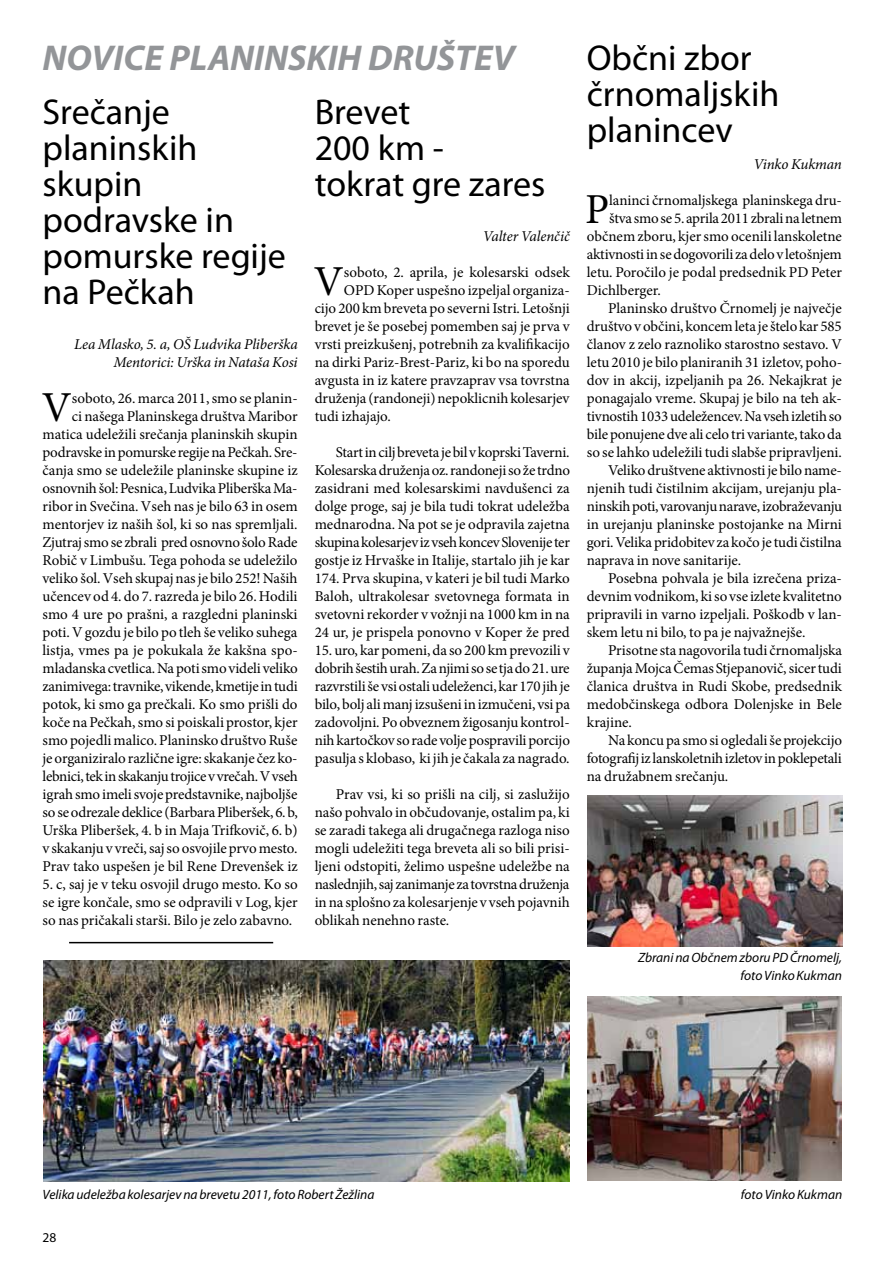
<style>
.page{position:relative;width:893px;height:1263px;background:#fff}
.page>*{position:absolute;margin:0;border:0;box-sizing:border-box;transform-origin:0 0}
.t1{font:42.75px "Minion Pro";color:#000}
.t2{font:36px/36px "Myriad Pro";color:#000}
.t3{font:italic 700 36px/54px "Myriad Pro";color:#939598}
.t4{font:15px/18px "Minion Pro";letter-spacing:-.005em;color:#000;text-align:justify}
.t5{font:italic 15px/18px "Minion Pro";letter-spacing:-.005em;color:#000;text-align:right}
.t6{font:italic 13.5px/18px "Myriad Pro";color:#000;text-align:right}
.t7{font:13.5px "Myriad Pro";color:#000}
.s1{font-weight:400;font-style:normal;color:#000}
</style>
<div class="page">
<img style="left:43px;top:960px;width:526px;height:221px">
<img style="left:587px;top:795px;width:255px;height:151px">
<hr style="left:69px;top:942px;width:204px;height:1px;background:#000">
<img style="left:587px;top:996px;width:254px;height:184px">
<p class="t3" style="left:43px;top:29px;width:474px">NOVICE PLANINSKIH DRUŠTEV<br><span class="s1">Srečanje</span></p>
<p class="t2" style="left:43px;top:129px;width:245px">planinskih skupin podravske in pomurske regije na Pečkah</p>
<p class="t5" style="left:74px;top:335px;width:225px">Lea Mlasko, 5. a, OŠ Ludvika Pliberška<br>Mentorici: Urška in Nataša Kosi</p>
<p class="t1" style="left:42px;top:378px;width:32px">V</p>
<p class="t2" style="left:315px;top:93px;width:232px">Brevet<br>200 km -<br>tokrat gre zares</p>
<p class="t5" style="left:483px;top:227px;width:88px">Valter Valenčič</p>
<p class="t1" style="left:314px;top:252px;width:32px">V</p>
<p class="t4" style="left:344px;top:263px;width:227px">soboto, 2. aprila, je kolesarski odsek</p>
<p class="t4" style="left:344px;top:281px;width:227px">OPD Koper uspešno izpeljal organiza-</p>
<p class="t4" style="left:315px;top:299px;width:257px">cijo 200 km breveta po severni Istri. Letošnji</p>
<p class="t4" style="left:315px;top:317px;width:257px">brevet je še posebej pomemben saj je prva v</p>
<p class="t4" style="left:315px;top:335px;width:257px">vrsti preizkušenj, potrebnih za kvalifikacijo</p>
<p class="t4" style="left:315px;top:353px;width:257px">na dirki Pariz-Brest-Pariz, ki bo na sporedu</p>
<p class="t4" style="left:315px;top:371px;width:257px">avgusta in iz katere pravzaprav vsa tovrstna</p>
<p class="t4" style="left:315px;top:389px;width:256px">druženja (randoneji) nepoklicnih kolesarjev</p>
<p class="t4" style="left:315px;top:407px;width:78px">tudi izhajajo.</p>
<p class="t4" style="left:315px;top:443px;width:257px;text-indent:21px">Start in cilj breveta je bil v koprski Taverni.<br>Kolesarska druženja oz. randoneji so že trdno zasidrani med kolesarskimi navdušenci za dolge proge, saj je bila tudi tokrat udeležba mednarodna. Na pot se je odpravila zajetna skupina kolesarjev iz vseh koncev Slovenije ter gostje iz Hrvaške in Italije, startalo jih je kar 174. Prva skupina, v kateri je bil tudi Marko Baloh, ultrakolesar svetovnega formata in svetovni rekorder v vožnji na 1000 km in na 24 ur, je prispela ponovno v Koper že pred</p>
<p class="t4" style="left:315px;top:641px;width:257px">15. uro, kar pomeni, da so 200 km prevozili v dobrih šestih urah. Za njimi so se tja do 21. ure razvrstili še vsi ostali udeleženci, kar 170 jih je bilo, bolj ali manj izsušeni in izmučeni, vsi pa zadovoljni. Po obveznem žigosanju kontrol&shy;nih kartočkov so rade volje pospravili porcijo pasulja s klobaso, ki jih je čakala za nagrado.</p>
<p class="t4" style="left:315px;top:785px;width:257px;text-indent:21px">Prav vsi, ki so prišli na cilj, si zaslužijo našo pohvalo in občudovanje, ostalim pa, ki se zaradi takega ali drugačnega razloga niso mogli udeležiti tega breveta ali so bili prisi&shy;ljeni odstopiti, želimo uspešne udeležbe na naslednjih, saj zanimanje za tovrstna druženja in na splošno za kolesarjenje v vseh pojavnih oblikah nenehno raste.</p>
<p class="t4" style="left:43px;top:389px;width:257px;text-align:right">soboto, 26. marca 2011, smo se planin-<br>ci našega Planinskega društva Maribor matica udeležili srečanja planinskih skupin podravske in pomurske regije na Pečkah. Sre&shy;čanja smo se udeležile planinske skupine iz osnovnih šol: Pesnica, Ludvika Pliberška Ma&shy;ribor in Svečina. Vseh nas je bilo 63 in osem mentorjev iz naših šol, ki so nas spremljali.<br>Zjutraj smo se zbrali pred osnovno šolo Rade Robič v Limbušu. Tega pohoda se udeležilo veliko šol. Vseh skupaj nas je bilo 252! Naših učencev od 4. do 7. razreda je bilo 26. Hodili smo 4 ure po prašni, a razgledni planinski poti. V gozdu je bilo po tleh še veliko suhega listja, vmes pa je pokukala že kakšna spo&shy;mladanska cvetlica. Na poti smo videli veliko zanimivega: travnike, vikende, kmetije in tudi potok, ki smo ga prečkali. Ko smo prišli do koče na Pečkah, smo si poiskali prostor, kjer smo pojedli malico. Planinsko društvo Ruše je organiziralo različne igre: skakanje čez ko&shy;lebnici, tek in skakanju trojice v vrečah. V vseh igrah smo imeli svoje predstavnike, najboljše so se odrezale deklice (Barbara Pliberšek, 6. b, Urška Pliberšek, 4. b in Maja Trifkovič, 6. b) v skakanju v vreči, saj so osvojile prvo mesto.<br>Prav tako uspešen je bil Rene Drevenšek iz</p>
<p class="t4" style="left:43px;top:875px;width:257px">5. c, saj je v teku osvojil drugo mesto. Ko so se igre končale, smo se odpravili v Log, kjer so nas pričakali starši. Bilo je zelo zabavno.</p>
<p class="t2" style="left:587px;top:39px;width:194px">Občni zbor črnomaljskih planincev</p>
<p class="t5" style="left:753px;top:155px;width:90px">Vinko Kukman</p>
<p class="t1" style="left:585px;top:180px;width:26px">P</p>
<p class="t4" style="left:609px;top:191px;width:234px">laninci črnomaljskega planinskega dru-</p>
<p class="t4" style="left:609px;top:209px;width:234px">štva smo se 5. aprila 2011 zbrali na letnem</p>
<p class="t4" style="left:587px;top:227px;width:257px">občnem zboru, kjer smo ocenili lanskoletne</p>
<p class="t4" style="left:587px;top:245px;width:257px">aktivnosti in se dogovorili za delo v letošnjem</p>
<p class="t4" style="left:587px;top:263px;width:257px">letu. Poročilo je podal predsednik PD Peter</p>
<p class="t4" style="left:587px;top:281px;width:76px">Dichlberger.</p>
<p class="t4" style="left:608px;top:299px;width:235px">Planinsko društvo Črnomelj je največje</p>
<p class="t4" style="left:587px;top:317px;width:256px">društvo v občini, koncem leta je štelo kar 585</p>
<p class="t4" style="left:587px;top:335px;width:257px">članov z zelo raznoliko starostno sestavo. V</p>
<p class="t4" style="left:587px;top:353px;width:257px">letu 2010 je bilo planiranih 31 izletov, poho-</p>
<p class="t4" style="left:587px;top:371px;width:257px">dov in akcij, izpeljanih pa 26. Nekajkrat je</p>
<p class="t4" style="left:587px;top:389px;width:257px">ponagajalo vreme. Skupaj je bilo na teh ak-</p>
<p class="t4" style="left:587px;top:407px;width:256px">tivnostih 1033 udeležencev. Na vseh izletih so</p>
<p class="t4" style="left:587px;top:425px;width:256px">bile ponujene dve ali celo tri variante, tako da</p>
<p class="t4" style="left:587px;top:443px;width:257px">so se lahko udeležili tudi slabše pripravljeni.</p>
<p class="t4" style="left:608px;top:461px;width:235px">Veliko društvene aktivnosti je bilo name-</p>
<p class="t4" style="left:587px;top:479px;width:257px">njenih tudi čistilnim akcijam, urejanju pla-</p>
<p class="t4" style="left:587px;top:497px;width:257px">ninskih poti, varovanju narave, izobraževanju</p>
<p class="t4" style="left:587px;top:515px;width:257px">in urejanju planinske postojanke na Mirni</p>
<p class="t4" style="left:587px;top:533px;width:256px">gori. Velika pridobitev za kočo je tudi čistilna</p>
<p class="t4" style="left:587px;top:551px;width:156px">naprava in nove sanitarije.</p>
<p class="t4" style="left:608px;top:569px;width:235px">Posebna pohvala je bila izrečena priza-</p>
<p class="t4" style="left:587px;top:587px;width:257px">devnim vodnikom, ki so vse izlete kvalitetno</p>
<p class="t4" style="left:587px;top:605px;width:257px">pripravili in varno izpeljali. Poškodb v lan-</p>
<p class="t4" style="left:587px;top:623px;width:220px">skem letu ni bilo, to pa je najvažnejše.</p>
<p class="t4" style="left:608px;top:641px;width:236px">Prisotne sta nagovorila tudi črnomaljska</p>
<p class="t4" style="left:587px;top:659px;width:256px">županja Mojca Čemas Stjepanovič, sicer tudi</p>
<p class="t4" style="left:587px;top:677px;width:257px">članica društva in Rudi Skobe, predsednik</p>
<p class="t4" style="left:587px;top:695px;width:257px">medobčinskega odbora Dolenjske in Bele</p>
<p class="t4" style="left:587px;top:713px;width:47px">krajine.</p>
<p class="t4" style="left:608px;top:731px;width:236px">Na koncu pa smo si ogledali še projekcijo</p>
<p class="t4" style="left:587px;top:749px;width:256px">fotografij iz lanskoletnih izletov in poklepetali</p>
<p class="t4" style="left:587px;top:767px;width:143px">na družabnem srečanju.</p>
<p class="t6" style="left:638px;top:948px;width:205px">Zbrani na Občnem zboru PD Črnomelj, foto Vinko Kukman</p>
<p class="t6" style="left:43px;top:1185px;width:334px">Velika udeležba kolesarjev na brevetu 2011, foto Robert Žežlina</p>
<p class="t7" style="left:43px;top:1229px;width:15px">28</p>
<p class="t6" style="left:741px;top:1185px;width:103px">foto Vinko Kukman</p>
</div>
